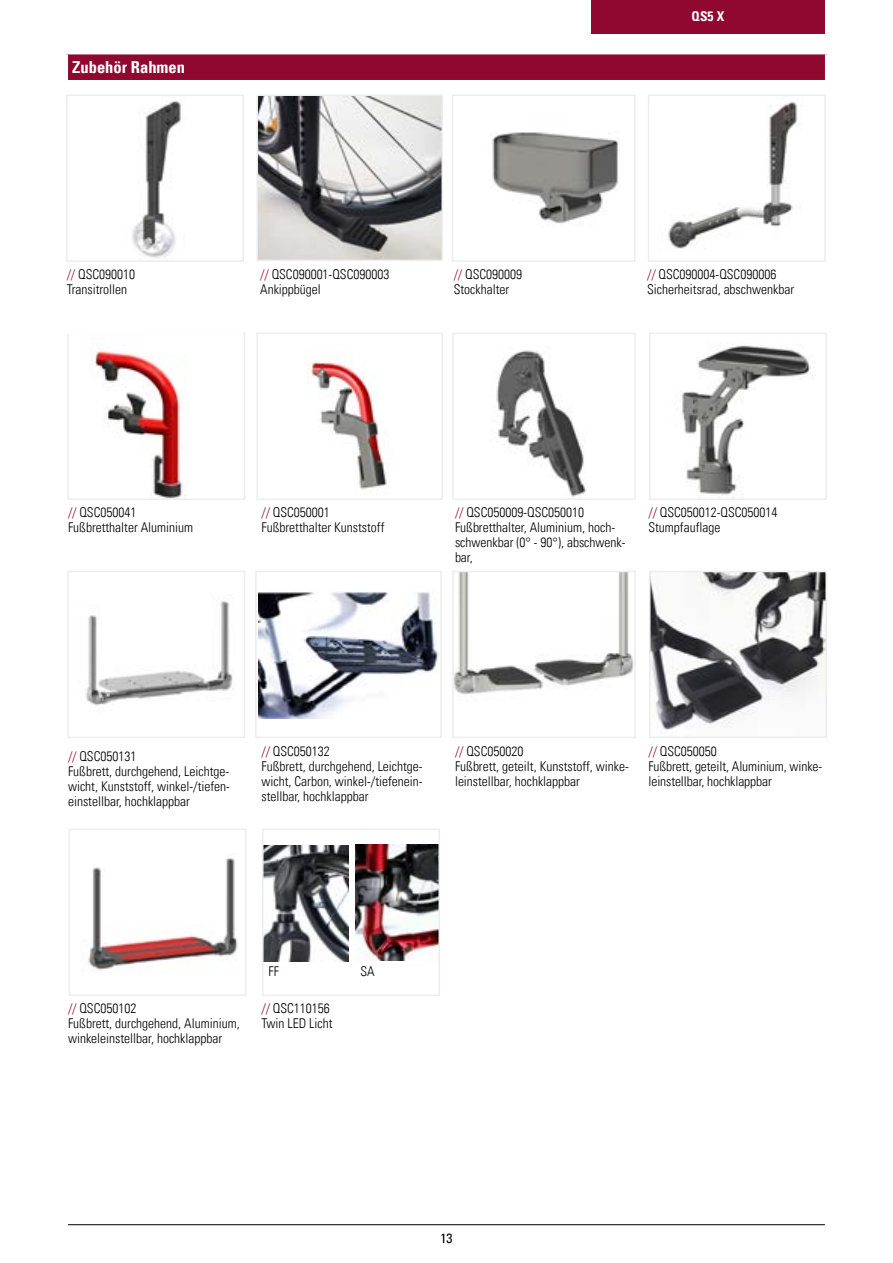
<style>
.page{position:relative;width:893px;height:1263px;background:#fff}
.page>*{position:absolute;margin:0;border:0;box-sizing:border-box;transform-origin:0 0}
.t1{font:16.5px "Univers Com 67 Bold Cond";color:#fff}
.t2{font:13.5px/15px "Univers Com 47 Light Cond";color:#000}
.t3{font:13.5px "Univers Com 67 Bold Cond";color:#fff}
.t4{font:condensed 13.5px "Univers Com 57";color:#000}
.s1{color:#900730}
</style>
<div class="page">
<div style="left:66px;top:53px;width:761px;height:29px;background:#900730"></div>
<hr style="left:65px;top:51px;width:763px;height:3px;background:#fff">
<hr style="left:65px;top:54px;width:3px;height:26px;background:#fff">
<hr style="left:825px;top:54px;width:3px;height:26px;background:#fff">
<hr style="left:65px;top:80px;width:763px;height:3px;background:#fff">
<img style="left:86px;top:600px;width:147px;height:106px">
<div style="left:67px;top:571px;width:178px;height:167px;border:2px solid #ededed"></div>
<img style="left:92px;top:343px;width:95px;height:154px">
<div style="left:67px;top:333px;width:178px;height:167px;border:2px solid #ededed"></div>
<img style="left:652px;top:574px;width:172px;height:156px">
<div style="left:649px;top:571px;width:178px;height:167px;border:2px solid #ededed"></div>
<img style="left:88px;top:858px;width:150px;height:115px">
<div style="left:69px;top:829px;width:178px;height:167px;border:2px solid #ededed"></div>
<img style="left:682px;top:345px;width:132px;height:151px">
<div style="left:649px;top:333px;width:178px;height:167px;border:2px solid #ededed"></div>
<img style="left:258px;top:591px;width:181px;height:127px">
<div style="left:255px;top:571px;width:187px;height:167px;border:2px solid #ededed"></div>
<div style="left:256px;top:333px;width:187px;height:167px;border:2px solid #ededed"></div>
<img style="left:308px;top:350px;width:79px;height:140px">
<img style="left:455px;top:574px;width:178px;height:120px">
<div style="left:452px;top:571px;width:184px;height:167px;border:2px solid #ededed"></div>
<img style="left:496px;top:350px;width:90px;height:147px">
<div style="left:452px;top:333px;width:184px;height:167px;border:2px solid #ededed"></div>
<img style="left:132px;top:100px;width:49px;height:158px">
<div style="left:66px;top:94px;width:178px;height:168px;border:2px solid #ededed"></div>
<img style="left:668px;top:101px;width:130px;height:148px">
<div style="left:648px;top:94px;width:178px;height:168px;border:2px solid #ededed"></div>
<img style="left:259px;top:97px;width:181px;height:161px">
<div style="left:256px;top:94px;width:187px;height:167px;border:2px solid #ededed"></div>
<img style="left:492px;top:132px;width:128px;height:92px">
<div style="left:452px;top:94px;width:184px;height:168px;border:2px solid #ededed"></div>
<img style="left:356px;top:844px;width:81px;height:116px">
<img style="left:265px;top:845px;width:83px;height:116px">
<div style="left:262px;top:829px;width:178px;height:167px;border:2px solid #ededed"></div>
<div style="left:591px;top:0;width:234px;height:34px;background:#900730"></div>
<hr style="left:68px;top:1224px;width:757px;height:1px;background:#000">
<p class="t1" style="left:72px;top:57px;width:114px">Zubehör Rahmen</p>
<p class="t3" style="left:692px;top:8px;width:34px">QS5 X</p>
<p class="t2" style="left:67px;top:267px;width:70px"><span class="s1">//</span> QSC090010<br>Transitrollen</p>
<p class="t2" style="left:454px;top:267px;width:70px"><span class="s1">//</span> QSC090009<br>Stockhalter</p>
<p class="t2" style="left:260px;top:267px;width:131px"><span class="s1">//</span> QSC090001-QSC090003<br>Ankippbügel</p>
<p class="t2" style="left:647px;top:267px;width:148px"><span class="s1">//</span> QSC090004-QSC090006<br>Sicherheitsrad, abschwenkbar</p>
<p class="t2" style="left:68px;top:505px;width:127px"><span class="s1">//</span> QSC050041<br>Fußbretthalter Aluminium</p>
<p class="t2" style="left:261px;top:505px;width:124px"><span class="s1">//</span> QSC050001<br>Fußbretthalter Kunststoff</p>
<p class="t2" style="left:455px;top:505px;width:172px"><span class="s1">//</span> QSC050009-QSC050010<br>Fußbretthalter, Aluminium, hoch&shy;schwenkbar (0° - 90°), abschwenk&shy;bar,</p>
<p class="t2" style="left:648px;top:505px;width:131px"><span class="s1">//</span> QSC050012-QSC050014<br>Stumpfauflage</p>
<p class="t2" style="left:68px;top:749px;width:163px"><span class="s1">//</span> QSC050131<br>Fußbrett, durchgehend, Leichtge&shy;wicht, Kunststoff, winkel-/tiefen&shy;einstellbar, hochklappbar</p>
<p class="t2" style="left:261px;top:743px;width:163px"><span class="s1">//</span> QSC050132<br>Fußbrett, durchgehend, Leichtge&shy;wicht, Carbon, winkel-/tiefenein&shy;stellbar, hochklappbar</p>
<p class="t2" style="left:455px;top:743px;width:175px"><span class="s1">//</span> QSC050020<br>Fußbrett, geteilt, Kunststoff, winke&shy;leinstellbar, hochklappbar</p>
<p class="t2" style="left:648px;top:743px;width:175px"><span class="s1">//</span> QSC050050<br>Fußbrett, geteilt, Aluminium, winke&shy;leinstellbar, hochklappbar</p>
<p class="t2" style="left:269px;top:964px;width:12px">FF</p>
<p class="t2" style="left:361px;top:964px;width:16px">SA</p>
<p class="t2" style="left:68px;top:1001px;width:173px"><span class="s1">//</span> QSC050102<br>Fußbrett, durchgehend, Aluminium, winkeleinstellbar, hochklappbar</p>
<p class="t2" style="left:261px;top:1001px;width:72px"><span class="s1">//</span> QSC110156<br>Twin LED Licht</p>
<p class="t4" style="left:440px;top:1229px;width:13px">13</p>
</div>
